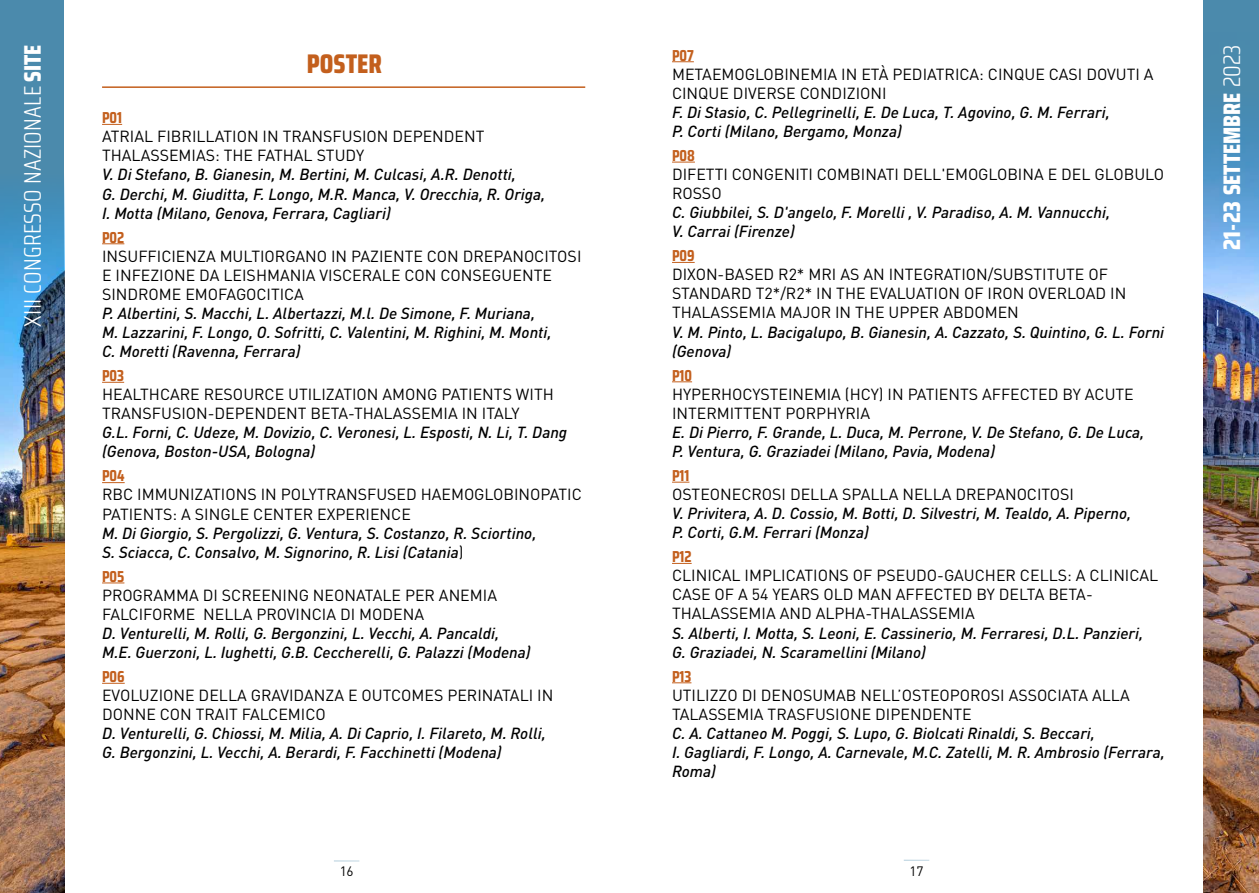
<style>
.page{position:relative;width:1259px;height:893px;background:#fff}
.page>*{position:absolute;margin:0;border:0;box-sizing:border-box;transform-origin:0 0}
.t1{font:800 27px "Saira Condensed";color:#c35f1d}
.t2{font:300 24px "Saira Condensed";letter-spacing:.01em;color:#fff}
.t3{font:800 24px "Saira Condensed";color:#fff}
.t4{font:italic 500 15.9px/19px "DIN Pro";color:#000}
.t5{font:15.9px/19px "DIN Pro";color:#000}
.t6{font:700 15.9px "Saira Condensed";color:#c35f1d}
.t7{font:13.5px "DIN Pro";color:#000}
.s1{font-weight:800}
.s2{font-weight:300}
.s3{font-weight:400;font-style:normal}
</style>
<div class="page">
<div style="left:0;top:0;width:64px;height:893px;background:#4b8aac"></div>
<img style="left:0;top:196px;width:64px;height:697px">
<div style="left:1203px;top:0;width:56px;height:893px;background:#4b8aac"></div>
<img style="left:1203px;top:123px;width:56px;height:770px">
<svg style="left:334px;top:860px;width:25px;height:1px"></svg>
<svg style="left:903px;top:860px;width:26px;height:1px"></svg>
<svg style="left:102px;top:124px;width:20px;height:1px"></svg>
<svg style="left:102px;top:243px;width:22px;height:1px"></svg>
<svg style="left:102px;top:382px;width:22px;height:1px"></svg>
<svg style="left:102px;top:482px;width:23px;height:1px"></svg>
<svg style="left:102px;top:583px;width:22px;height:1px"></svg>
<svg style="left:102px;top:683px;width:23px;height:1px"></svg>
<svg style="left:672px;top:61px;width:22px;height:1px"></svg>
<svg style="left:672px;top:162px;width:23px;height:1px"></svg>
<svg style="left:672px;top:262px;width:22px;height:1px"></svg>
<svg style="left:672px;top:381px;width:20px;height:1px"></svg>
<svg style="left:672px;top:482px;width:17px;height:1px"></svg>
<svg style="left:672px;top:563px;width:19px;height:1px"></svg>
<svg style="left:672px;top:682px;width:19px;height:1px"></svg>
<hr style="left:102px;top:86px;width:483px;height:2px;background:#c35f1d">
<h2 class="t2" style="left:15px;top:326px;width:284px;rotate:-90deg">XIII CONGRESSO NAZIONALE <span class="s1">SITE</span></h2>
<h2 class="t3" style="left:1213px;top:250px;width:207px;rotate:-90deg">21-23 SETTEMBRE <span class="s2">2023</span></h2>
<h1 class="t1" style="left:307px;top:43px;width:77px">POSTER</h1>
<p class="t6" style="left:672px;top:43px;width:23px">P07</p>
<p class="t5" style="left:672px;top:63px;width:483px">METAEMOGLOBINEMIA IN ETÀ PEDIATRICA: CINQUE CASI DOVUTI A<br>CINQUE DIVERSE CONDIZIONI</p>
<p class="t4" style="left:672px;top:101px;width:439px">F. Di Stasio, C. Pellegrinelli, E. De Luca, T. Agovino, G. M. Ferrari,<br>P. Corti (Milano, Bergamo, Monza)</p>
<p class="t6" style="left:672px;top:143px;width:24px">P08</p>
<p class="t5" style="left:672px;top:163px;width:493px">DIFETTI CONGENITI COMBINATI DELL'EMOGLOBINA E DEL GLOBULO<br>ROSSO</p>
<p class="t4" style="left:672px;top:201px;width:440px">C. Giubbilei, S. D'angelo, F. Morelli , V. Paradiso, A. M. Vannucchi,<br>V. Carrai (Firenze)</p>
<p class="t6" style="left:672px;top:244px;width:24px">P09</p>
<p class="t5" style="left:672px;top:263px;width:456px">DIXON-BASED R2* MRI AS AN INTEGRATION/SUBSTITUTE OF<br>STANDARD T2*/R2* IN THE EVALUATION OF IRON OVERLOAD IN<br>THALASSEMIA MAJOR IN THE UPPER ABDOMEN</p>
<p class="t4" style="left:672px;top:321px;width:494px">V. M. Pinto, L. Bacigalupo, B. Gianesin, A. Cazzato, S. Quintino, G. L. Forni (Genova)</p>
<p class="t6" style="left:672px;top:363px;width:22px">P10</p>
<p class="t5" style="left:672px;top:383px;width:463px">HYPERHOCYSTEINEMIA (HCY) IN PATIENTS AFFECTED BY ACUTE<br>INTERMITTENT PORPHYRIA</p>
<p class="t4" style="left:672px;top:421px;width:474px">E. Di Pierro, F. Grande, L. Duca, M. Perrone, V. De Stefano, G. De Luca,<br>P. Ventura, G. Graziadei (Milano, Pavia, Modena)</p>
<p class="t6" style="left:672px;top:463px;width:19px">P11</p>
<p class="t5" style="left:672px;top:483px;width:403px">OSTEONECROSI DELLA SPALLA NELLA DREPANOCITOSI</p>
<p class="t4" style="left:672px;top:502px;width:461px">V. Privitera, A. D. Cossio, M. Botti, D. Silvestri, M. Tealdo, A. Piperno,<br>P. Corti, G.M. Ferrari (Monza)</p>
<p class="t6" style="left:672px;top:544px;width:21px">P12</p>
<p class="t5" style="left:672px;top:564px;width:488px">CLINICAL IMPLICATIONS OF PSEUDO-GAUCHER CELLS: A CLINICAL<br>CASE OF A 54 YEARS OLD MAN AFFECTED BY DELTA BETA-<br>THALASSEMIA AND ALPHA-THALASSEMIA</p>
<p class="t4" style="left:672px;top:622px;width:473px">S. Alberti, I. Motta, S. Leoni, E. Cassinerio, M. Ferraresi, D.L. Panzieri,<br>G. Graziadei, N. Scaramellini (Milano)</p>
<p class="t6" style="left:672px;top:664px;width:21px">P13</p>
<p class="t5" style="left:672px;top:684px;width:459px">UTILIZZO DI DENOSUMAB NELL’OSTEOPOROSI ASSOCIATA ALLA<br>TALASSEMIA TRASFUSIONE DIPENDENTE</p>
<p class="t4" style="left:672px;top:722px;width:494px">C. A. Cattaneo M. Poggi, S. Lupo, G. Biolcati Rinaldi, S. Beccari,<br>I. Gagliardi, F. Longo, A. Carnevale, M.C. Zatelli, M. R. Ambrosio (Ferrara,<br>Roma)</p>
<p class="t6" style="left:102px;top:106px;width:22px">P01</p>
<p class="t5" style="left:102px;top:125px;width:384px">ATRIAL FIBRILLATION IN TRANSFUSION DEPENDENT<br>THALASSEMIAS: THE FATHAL STUDY</p>
<p class="t4" style="left:102px;top:163px;width:445px">V. Di Stefano, B. Gianesin, M. Bertini, M. Culcasi, A.R. Denotti,<br>G. Derchi, M. Giuditta, F. Longo, M.R. Manca, V. Orecchia, R. Origa,<br>I. Motta (Milano, Genova, Ferrara, Cagliari)</p>
<p class="t6" style="left:102px;top:225px;width:24px">P02</p>
<p class="t5" style="left:102px;top:245px;width:481px">INSUFFICIENZA MULTIORGANO IN PAZIENTE CON DREPANOCITOSI<br>E INFEZIONE DA LEISHMANIA VISCERALE CON CONSEGUENTE<br>SINDROME EMOFAGOCITICA</p>
<p class="t4" style="left:102px;top:302px;width:451px">P. Albertini, S. Macchi, L. Albertazzi, M.l. De Simone, F. Muriana,<br>M. Lazzarini, F. Longo, O. Sofritti, C. Valentini, M. Righini, M. Monti,<br>C. Moretti (Ravenna, Ferrara)</p>
<p class="t6" style="left:102px;top:363px;width:24px">P03</p>
<p class="t5" style="left:102px;top:383px;width:453px">HEALTHCARE RESOURCE UTILIZATION AMONG PATIENTS WITH<br>TRANSFUSION-DEPENDENT BETA-THALASSEMIA IN ITALY</p>
<p class="t4" style="left:102px;top:421px;width:467px">G.L. Forni, C. Udeze, M. Dovizio, C. Veronesi, L. Esposti, N. Li, T. Dang (Genova, Boston-USA, Bologna)</p>
<p class="t6" style="left:102px;top:464px;width:24px">P04</p>
<p class="t5" style="left:102px;top:484px;width:481px">RBC IMMUNIZATIONS IN POLYTRANSFUSED HAEMOGLOBINOPATIC<br>PATIENTS: A SINGLE CENTER EXPERIENCE</p>
<p class="t4" style="left:102px;top:522px;width:436px">M. Di Giorgio, S. Pergolizzi, G. Ventura, S. Costanzo, R. Sciortino,<br>S. Sciacca, C. Consalvo, M. Signorino, R. Lisi (Catania<span class="s3">)</span></p>
<p class="t6" style="left:102px;top:564px;width:24px">P05</p>
<p class="t5" style="left:102px;top:584px;width:396px">PROGRAMMA DI SCREENING NEONATALE PER ANEMIA<br>FALCIFORME NELLA PROVINCIA DI MODENA</p>
<p class="t4" style="left:102px;top:622px;width:430px">D. Venturelli, M. Rolli, G. Bergonzini, L. Vecchi, A. Pancaldi,<br>M.E. Guerzoni, L. Iughetti, G.B. Ceccherelli, G. Palazzi (Modena)</p>
<p class="t6" style="left:102px;top:664px;width:24px">P06</p>
<p class="t5" style="left:102px;top:684px;width:453px">EVOLUZIONE DELLA GRAVIDANZA E OUTCOMES PERINATALI IN<br>DONNE CON TRAIT FALCEMICO</p>
<p class="t4" style="left:102px;top:722px;width:445px">D. Venturelli, G. Chiossi, M. Milia, A. Di Caprio, I. Filareto, M. Rolli,<br>G. Bergonzini, L. Vecchi, A. Berardi, F. Facchinetti (Modena)</p>
<p class="t7" style="left:340px;top:860px;width:15px">16</p>
<p class="t7" style="left:909px;top:860px;width:15px">17</p>
</div>
